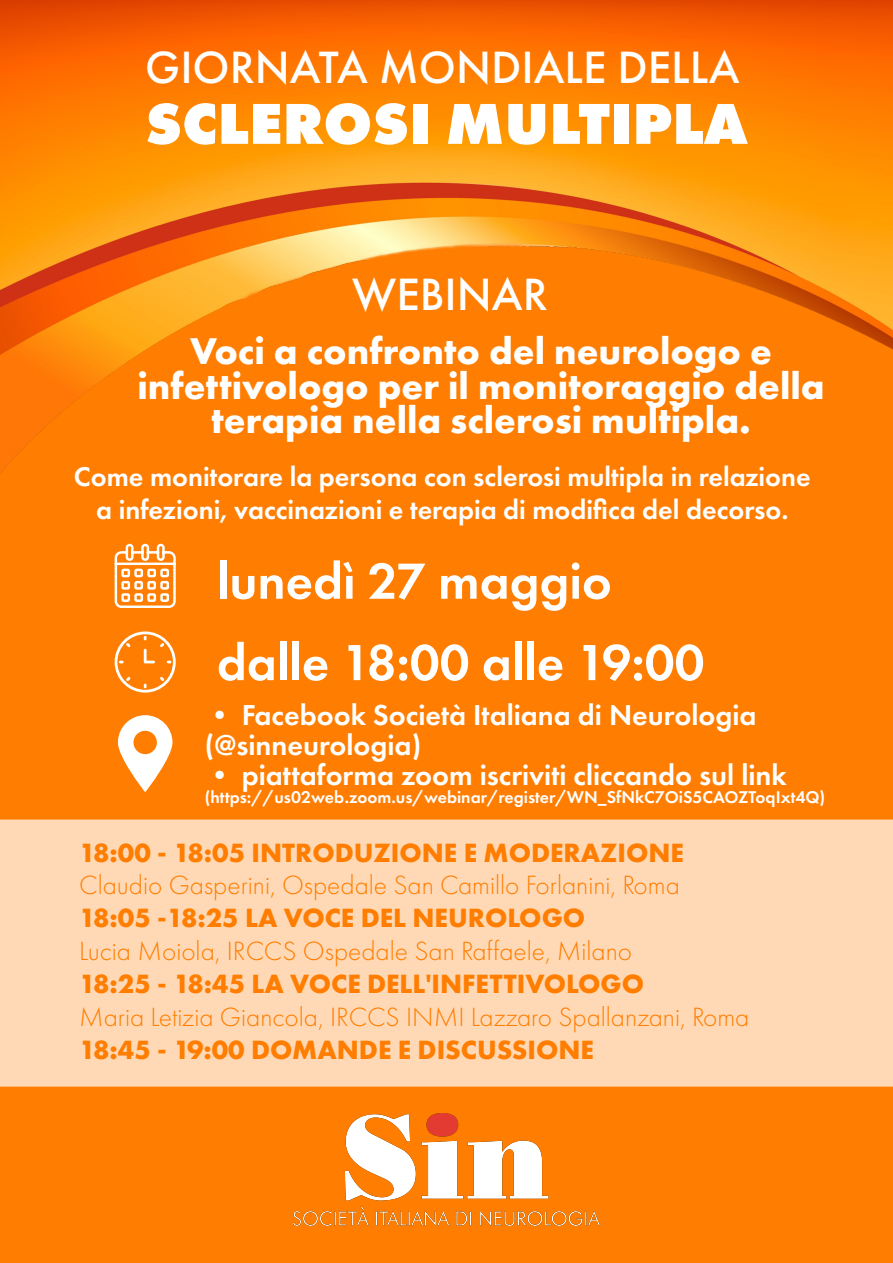
<style>
.page{position:relative;width:893px;height:1263px;background:#ff7d00}
.page>*{position:absolute;margin:0;border:0;box-sizing:border-box;transform-origin:0 0}
.t1{font:800 59.85px "Futura PT";color:#fff}
.t2{font:600 52.65px/81.4px "Futura PT";color:#fff}
.t3{font:500 46.95px "Futura PT";color:#fff}
.t4{font:700 38.55px/34.8px "Futura PT";color:#fff;text-align:center}
.t5{font:600 29.85px/29.8px "Futura PT";color:#fff}
.t6{font:600 28.05px/33.6px "Futura PT";color:#fff;text-align:center}
.t7{font:300 27.45px "Futura PT";color:#ff7d00}
.t8{font:700 27.45px "Futura PT";color:#ff7d00}
.t9{font:600 17.7px "Futura PT";color:#fff}
</style>
<div class="page">
<img style="left:0;top:0;width:893px;height:474px">
<img style="left:294px;top:1114px;width:305px;height:111px">
<div style="left:0;top:819px;width:893px;height:267px;background:#ffd9b5"></div>
<svg style="left:115px;top:544px;width:61px;height:64px"></svg>
<svg style="left:115px;top:631px;width:61px;height:62px"></svg>
<svg style="left:118px;top:715px;width:54px;height:77px"></svg>
<h3 class="t3" style="left:145px;top:39px;width:596px">GIORNATA MONDIALE DELLA</h3>
<h1 class="t1" style="left:145px;top:86px;width:604px">SCLEROSI MULTIPLA</h1>
<h3 class="t3" style="left:352px;top:266px;width:197px">WEBINAR</h3>
<h3 class="t4" style="left:137px;top:333px;width:689px">Voci a confronto del neurologo e infettivologo per il monitoraggio della terapia nella sclerosi multipla.</h3>
<p class="t6" style="left:74px;top:459px;width:738px">Come monitorare la persona con sclerosi multipla in relazione a infezioni, vaccinazioni e terapia di modifica del decorso.</p>
<h2 class="t2" style="left:217px;top:540px;width:489px">lunedì 27 maggio dalle 18:00 alle 19:00</h2>
<p class="t5" style="left:205px;top:700px;width:553px">• Facebook Società Italiana di Neurologia (@sinneurologia)</p>
<p class="t5" style="left:205px;top:760px;width:583px">• piattaforma zoom iscriviti cliccando sul link</p>
<p class="t9" style="left:205px;top:786px;width:622px">(https://us02web.zoom.us/webinar/register/WN_SfNkC7OiS5CAOZToqIxt4Q)</p>
<p class="t8" style="left:79px;top:835px;width:606px">18:00 - 18:05 INTRODUZIONE E MODERAZIONE</p>
<p class="t7" style="left:79px;top:870px;width:602px">Claudio Gasperini, Ospedale San Camillo Forlanini, Roma</p>
<p class="t8" style="left:79px;top:900px;width:508px">18:05 -18:25 LA VOCE DEL NEUROLOGO</p>
<p class="t7" style="left:79px;top:935px;width:555px">Lucia Moiola, IRCCS Ospedale San Raffaele, Milano</p>
<p class="t8" style="left:79px;top:966px;width:566px">18:25 - 18:45 LA VOCE DELL'INFETTIVOLOGO</p>
<p class="t7" style="left:79px;top:1001px;width:672px">Maria Letizia Giancola, IRCCS INMI Lazzaro Spallanzani, Roma</p>
<p class="t8" style="left:79px;top:1032px;width:516px">18:45 - 19:00 DOMANDE E DISCUSSIONE</p>
</div>
